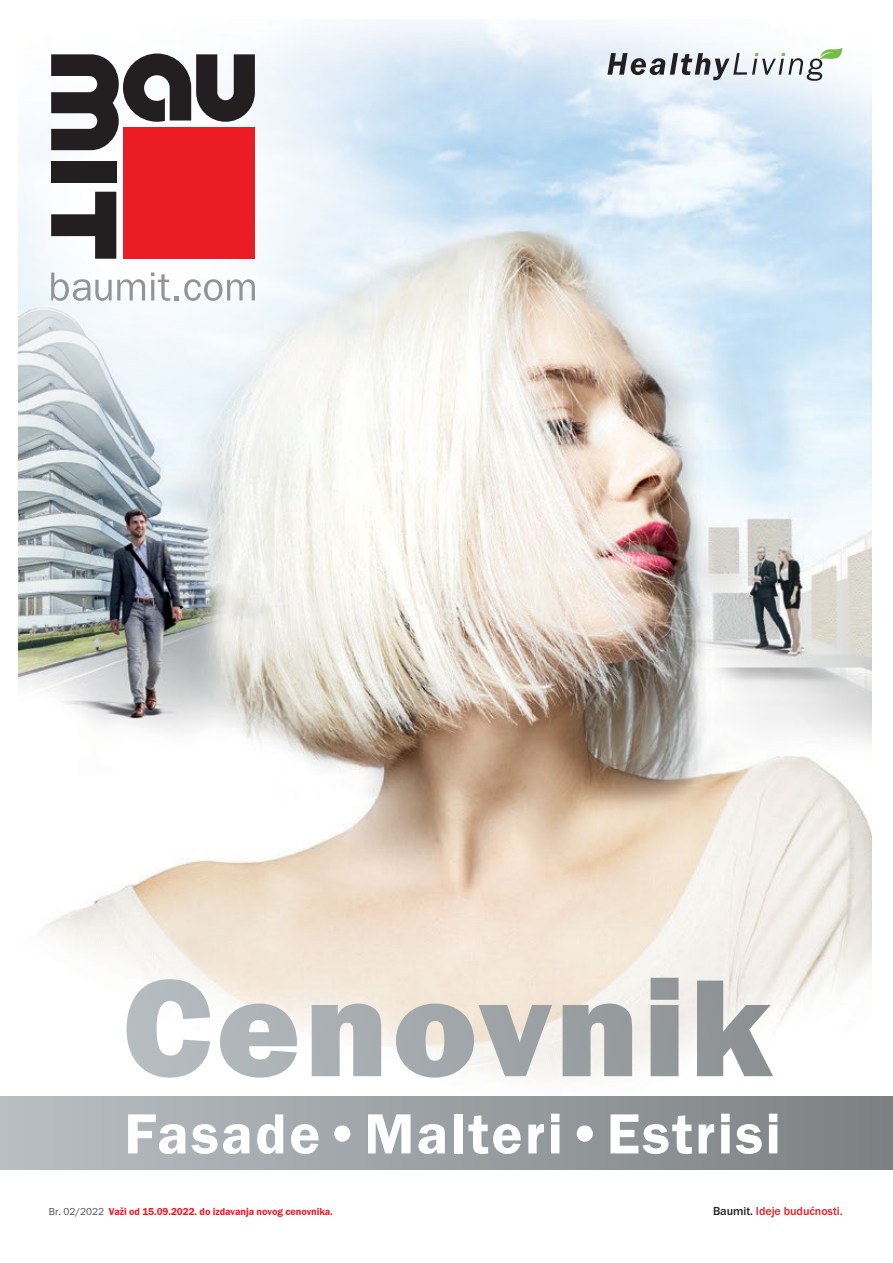
<style>
.page{position:relative;width:893px;height:1263px;background:#fff}
.page>*{position:absolute;margin:0;border:0;box-sizing:border-box;transform-origin:0 0}
.t1{font:58.5px "BM Franklin Gothic URW Dem";letter-spacing:.04em;color:#fff}
.t2{font:500 12px "BM Franklin Gothic URW";letter-spacing:-.005em;color:#ec1c24}
.t3{font:10.5px "BM Franklin Gothic URW Dem";letter-spacing:-.01em;color:#ec1c24}
.s1{font-family:"BM Franklin Gothic URW Boo";color:#4d4d4f}
.s2{color:#231f20}
</style>
<div class="page">
<img style="left:18px;top:24px;width:854px;height:1146px">
<svg style="left:607px;top:48px;width:235px;height:33px"></svg>
<div style="left:0;top:1097px;width:892px;height:72px;background:linear-gradient(to right,#b8bfc3,#7d8083)"></div>
<svg style="left:127px;top:979px;width:83px;height:98px"></svg>
<svg style="left:220px;top:1003px;width:77px;height:74px"></svg>
<svg style="left:312px;top:1003px;width:69px;height:73px;background:#b7bbbe"></svg>
<svg style="left:396px;top:1003px;width:156px;height:74px"></svg>
<svg style="left:563px;top:1003px;width:69px;height:73px;background:#a8acad"></svg>
<div style="left:651px;top:978px;width:27px;height:98px;background:#93989b"></div>
<svg style="left:697px;top:980px;width:76px;height:96px"></svg>
<svg style="left:18px;top:19px;width:520px;height:557px"></svg>
<div style="left:51px;top:162px;width:65px;height:21px;background:#231f20"></div>
<svg style="left:51px;top:192px;width:65px;height:67px"></svg>
<div style="left:123px;top:127px;width:132px;height:132px;background:#ec1c24"></div>
<svg style="left:51px;top:54px;width:204px;height:96px"></svg>
<svg style="left:51px;top:273px;width:94px;height:28px"></svg>
<svg style="left:151px;top:273px;width:104px;height:28px"></svg>
<h1 class="t1" style="left:124px;top:1098px;width:658px">Fasade•Malteri•Estrisi</h1>
<p class="t3" style="left:49px;top:1205px;width:286px"><span class="s1">Br. 02/2022</span> Važi od 15.09.2022. do izdavanja novog cenovnika.</p>
<p class="t2" style="left:713px;top:1204px;width:131px"><span class="s2">Baumit.</span> Ideje budućnosti.</p>
</div>
